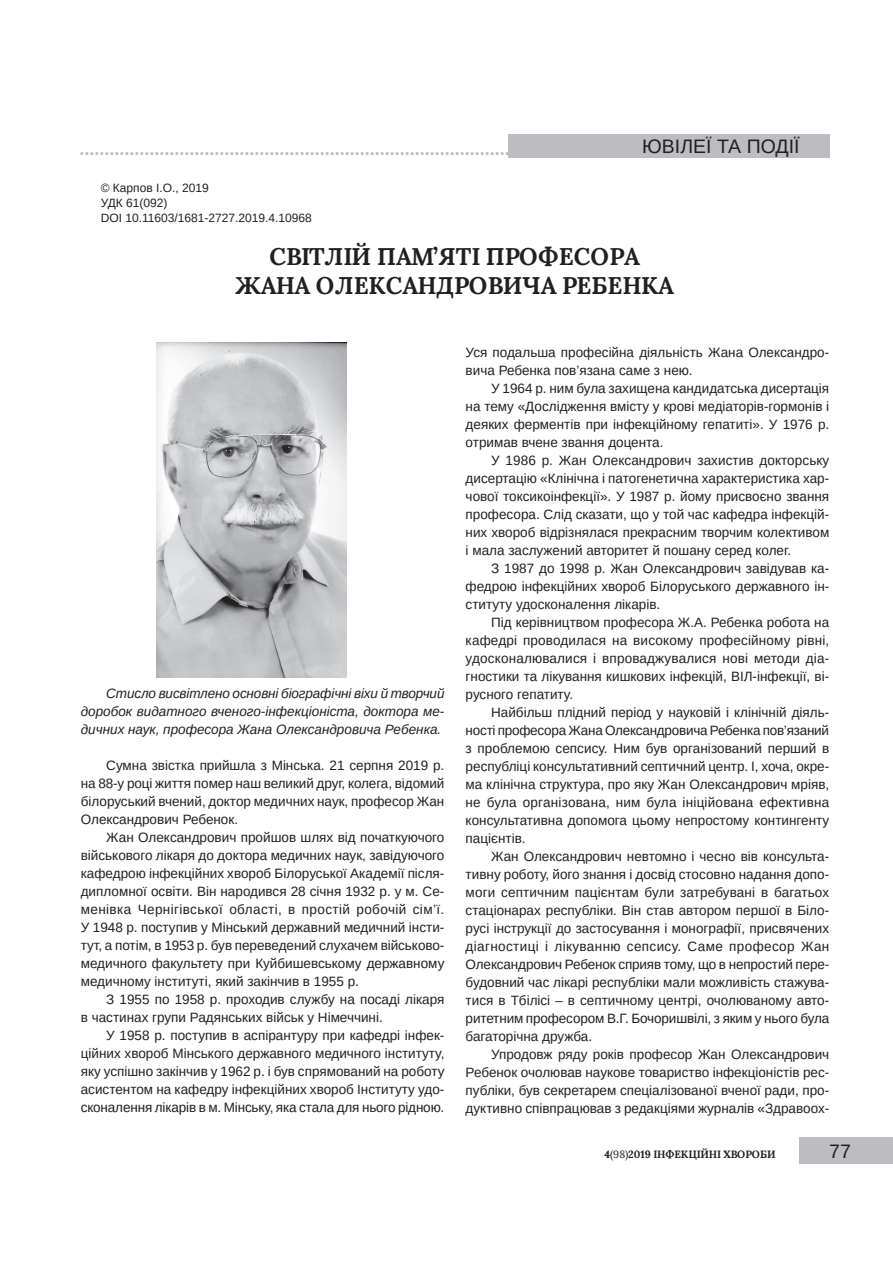
<style>
.page{position:relative;width:893px;height:1263px;background:#fff}
.page>*{position:absolute;margin:0;border:0;box-sizing:border-box;transform-origin:0 0}
.t1{font:700 24px/28.8px "Lora";color:#231f20;text-align:center}
.t2{font:19.5px "Arimo";color:#231f20}
.t3{font:700 18px "Arimo";color:#bcbdc0}
.t4{font:13.5px/18px "Arimo";color:#231f20;text-align:justify}
.t5{font:italic 13.5px/18px "Arimo";color:#231f20;text-align:justify}
.t6{font:12px/15px "Arimo";color:#231f20}
.t7{font:700 10.5px "Lora";color:#231f20}
.s1{font-weight:400}
</style>
<div class="page">
<div style="left:508px;top:134px;width:321px;height:23px;background:#bcbdc0"></div>
<div style="left:799px;top:1137px;width:94px;height:27px;background:#bcbdc0"></div>
<img style="left:156px;top:342px;width:191px;height:335px">
<h3 class="t3" style="left:79px;top:137px;width:432px">......................................................................................</h3>
<h2 class="t2" style="left:642px;top:134px;width:159px">ЮВІЛЕЇ ТА ПОДІЇ</h2>
<p class="t6" style="left:101px;top:180px;width:213px">© Карпов І.О., 2019<br>УДК 61(092)<br>DOI 10.11603/1681-2727.2019.4.10968</p>
<h1 class="t1" style="left:235px;top:242px;width:439px">СВІТЛІЙ ПАМ’ЯТІ ПРОФЕСОРА<br>ЖАНА ОЛЕКСАНДРОВИЧА РЕБЕНКА</h1>
<p class="t5" style="left:81px;top:684px;width:365px;text-indent:26px">Стисло висвітлено основні біографічні віхи й творчий доробок видатного вченого-інфекціоніста, доктора ме&shy;дичних наук, професора Жана Олександровича Ребенка.</p>
<p class="t4" style="left:81px;top:756px;width:365px;text-indent:26px">Сумна звістка прийшла з Мінська. 21 серпня 2019 р. на 88-у році життя помер наш великий друг, колега, відомий білоруський вчений, доктор медичних наук, професор Жан Олександрович Ребенок.</p>
<p class="t4" style="left:81px;top:828px;width:365px;text-indent:26px">Жан Олександрович пройшов шлях від початкуючого військового лікаря до доктора медичних наук, завідуючого кафедрою інфекційних хвороб Білоруської Академії після&shy;дипломної освіти. Він народився 28 січня 1932 р. у м. Се&shy;менівка Чернігівської області, в простій робочій сім’ї.<br>У 1948 р. поступив у Мінський державний медичний інсти&shy;тут, а потім, в 1953 р. був переведений слухачем військово&shy;медичного факультету при Куйбишевському державному медичному інституті, який закінчив в 1955 р.</p>
<p class="t4" style="left:81px;top:990px;width:365px;text-indent:26px">З 1955 по 1958 р. проходив службу на посаді лікаря в частинах групи Радянських військ у Німеччині.</p>
<p class="t4" style="left:81px;top:1026px;width:365px;text-indent:26px">У 1958 р. поступив в аспірантуру при кафедрі інфек&shy;ційних хвороб Мінського державного медичного інституту, яку успішно закінчив у 1962 р. і був спрямований на роботу асистентом на кафедру інфекційних хвороб Інституту удо&shy;сконалення лікарів в м. Мінську, яка стала для нього рідною.</p>
<p class="t4" style="left:466px;top:343px;width:365px">Уся подальша професійна діяльність Жана Олександро&shy;вича Ребенка пов’язана саме з нею.</p>
<p class="t4" style="left:466px;top:379px;width:365px;text-indent:26px">У 1964 р. ним була захищена кандидатська дисертація на тему «Дослідження вмісту у крові медіаторів-гормонів і деяких ферментів при інфекційному гепатиті». У 1976 р. отримав вчене звання доцента.</p>
<p class="t4" style="left:466px;top:451px;width:365px;text-indent:26px">У 1986 р. Жан Олександрович захистив докторську дисертацію «Клінічна і патогенетична характеристика хар&shy;чової токсикоінфекції». У 1987 р. йому присвоєно звання професора. Слід сказати, що у той час кафедра інфекцій&shy;них хвороб відрізнялася прекрасним творчим колективом і мала заслужений авторитет й пошану серед колег.</p>
<p class="t4" style="left:466px;top:559px;width:365px;text-indent:26px">З 1987 до 1998 р. Жан Олександрович завідував ка&shy;федрою інфекційних хвороб Білоруського державного ін&shy;ституту удосконалення лікарів.</p>
<p class="t4" style="left:466px;top:613px;width:365px;text-indent:26px">Під керівництвом професора Ж.А. Ребенка робота на кафедрі проводилася на високому професійному рівні, удосконалювалися і впроваджувалися нові методи діа&shy;гностики та лікування кишкових інфекцій, ВІЛ-інфекції, ві&shy;русного гепатиту.</p>
<p class="t4" style="left:466px;top:703px;width:365px;text-indent:26px">Найбільш плідний період у науковій і клінічній діяль&shy;ності професора Жана Олександровича Ребенка пов’язаний з проблемою сепсису. Ним був організований перший в республіці консультативний септичний центр. І, хоча, окре&shy;ма клінічна структура, про яку Жан Олександрович мріяв, не була організована, ним була ініційована ефективна консультативна допомога цьому непростому контингенту пацієнтів.</p>
<p class="t4" style="left:466px;top:847px;width:365px;text-indent:26px">Жан Олександрович невтомно і чесно вів консульта&shy;тивну роботу, його знання і досвід стосовно надання допо&shy;моги септичним пацієнтам були затребувані в багатьох стаціонарах республіки. Він став автором першої в Біло&shy;русі інструкції до застосування і монографії, присвячених діагностиці і лікуванню сепсису. Саме професор Жан Олександрович Ребенок сприяв тому, що в непростий пере&shy;будовний час лікарі республіки мали можливість стажува&shy;тися в Тбілісі – в септичному центрі, очолюваному авто&shy;ритетним професором В.Г. Бочоришвілі, з яким у нього була багаторічна дружба.</p>
<p class="t4" style="left:466px;top:1045px;width:365px;text-indent:26px">Упродовж ряду років професор Жан Олександрович Ребенок очолював наукове товариство інфекціоністів рес&shy;публіки, був секретарем спеціалізованої вченої ради, про&shy;дуктивно співпрацював з редакціями журналів «Здравоох-</p>
<p class="t7" style="left:604px;top:1147px;width:173px">4<span class="s1">(98)</span>2019 ІНФЕКЦІЙНІ ХВОРОБИ</p>
<h2 class="t2" style="left:829px;top:1139px;width:23px">77</h2>
</div>
